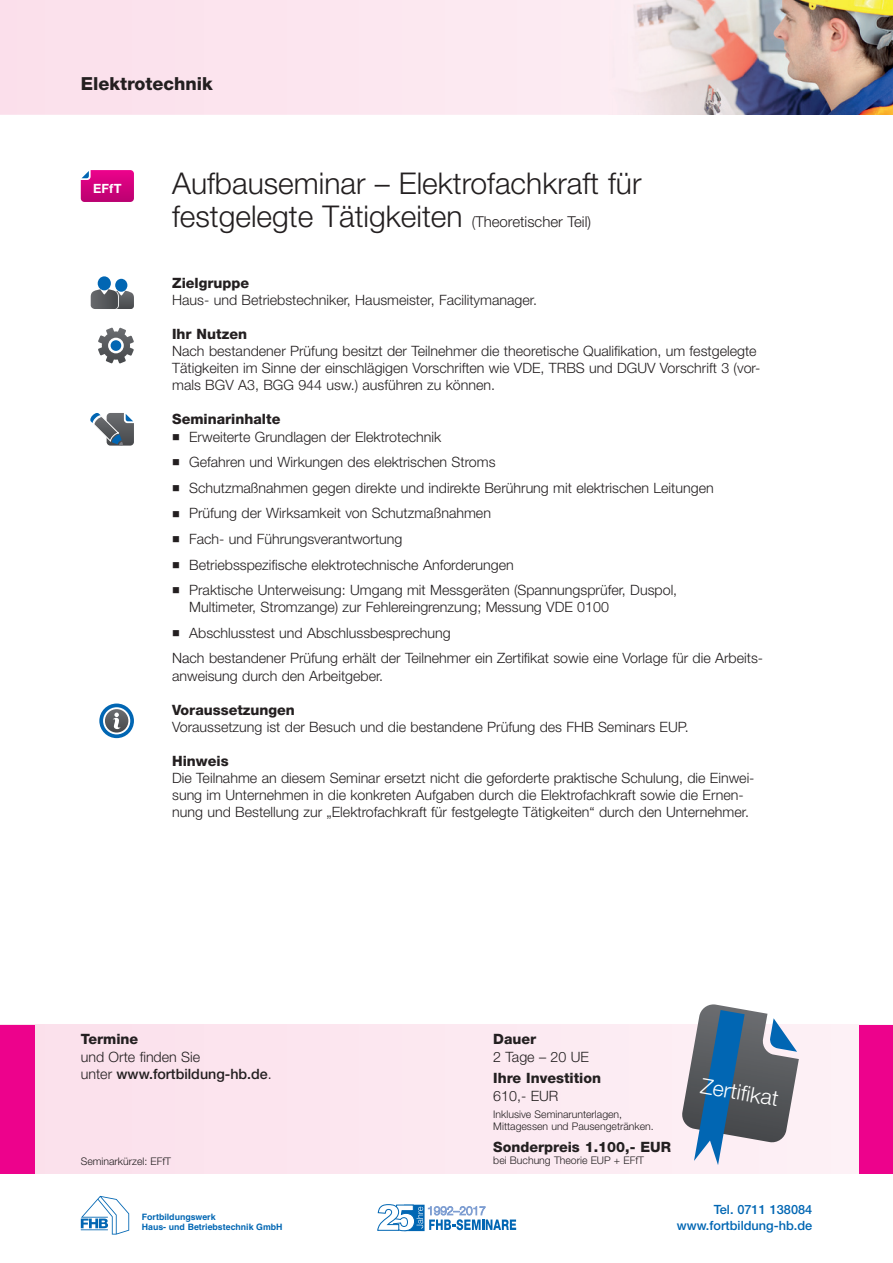
<style>
.page{position:relative;width:893px;height:1263px;background:#fff}
.page>*{position:absolute;margin:0;border:0;box-sizing:border-box;transform-origin:0 0}
.t1{font:300 30px/33px "Helvetica Neue";color:#231f20}
.t2{font:300 21.45px "Helvetica Neue LT Std";color:#fff}
.t3{font:800 18px "Helvetica Neue";color:#231f20}
.t4{font:300 14.25px/25.7px "Helvetica Neue";color:#231f20}
.t5{font:800 14.25px "Helvetica Neue";color:#231f20}
.t6{font:500 12.75px/15.3px "Helvetica Neue";color:#0166b3;text-align:right}
.t7{font:700 12.75px "Helvetica Neue LT Std";color:#fff}
.t8{font:300 10.5px/12.6px "Helvetica Neue";color:#231f20}
.t9{font:700 8.85px/10.5px "Helvetica";color:#0166b3}
.s1{font-size:15px}
.s2{font-weight:500}
</style>
<div class="page">
<svg style="left:377px;top:1204px;width:139px;height:27px"></svg>
<svg style="left:81px;top:1196px;width:48px;height:39px"></svg>
<div style="left:0;top:0;width:608px;height:115px;background:#fce5ef"></div>
<div style="left:0;top:1025px;width:893px;height:149px;background:#fce7f0"></div>
<div style="left:0;top:1025px;width:34px;height:149px;background:#ed028c"></div>
<img style="left:608px;top:0;width:285px;height:115px">
<svg style="left:681px;top:1004px;width:118px;height:161px"></svg>
<div style="left:115px;top:279px;width:12px;height:13px;background:#0166b3;border-radius:50%"></div>
<svg style="left:91px;top:289px;width:43px;height:20px"></svg>
<div style="left:98px;top:276px;width:13px;height:14px;background:#0166b3;border-radius:50%"></div>
<svg style="left:98px;top:328px;width:36px;height:36px"></svg>
<div style="left:111px;top:340px;width:10px;height:11px;background:#0166b3;border-radius:50%"></div>
<svg style="left:99px;top:704px;width:35px;height:34px"></svg>
<svg style="left:103px;top:707px;width:27px;height:27px"></svg>
<svg style="left:105px;top:709px;width:23px;height:24px"></svg>
<svg style="left:113px;top:713px;width:8px;height:16px"></svg>
<svg style="left:81px;top:170px;width:53px;height:32px;background:#d00e83"></svg>
<svg style="left:90px;top:413px;width:44px;height:33px"></svg>
<div style="left:859px;top:1025px;width:34px;height:149px;background:#ed028c"></div>
<p class="t3" style="left:81px;top:77px;width:134px">Elektrotechnik</p>
<p class="t7" style="left:93px;top:181px;width:30px">EFfT</p>
<h1 class="t1" style="left:172px;top:169px;width:471px">Aufbauseminar – Elektrofachkraft für festgelegte Tätigkeiten <span class="s1">(Theoretischer Teil)</span></h1>
<p class="t5" style="left:172px;top:277px;width:79px">Zielgruppe</p>
<p class="t4" style="left:172px;top:288px;width:366px">Haus- und Betriebstechniker, Hausmeister, Facilitymanager.</p>
<p class="t5" style="left:172px;top:329px;width:76px">Ihr Nutzen</p>
<p class="t4" style="left:172px;top:344px;width:590px;line-height:17.1px">Nach bestandener Prüfung besitzt der Teilnehmer die theoretische Qualifikation, um festgelegte<br>Tätigkeiten im Sinne der einschlägigen Vorschriften wie VDE, TRBS und DGUV Vorschrift 3 (vor&shy;mals BGV A3, BGG 944 usw.) ausführen zu können.</p>
<p class="t5" style="left:172px;top:414px;width:110px">Seminarinhalte</p>
<p class="t4" style="left:189px;top:425px;width:526px">Erweiterte Grundlagen der Elektrotechnik<br>Gefahren und Wirkungen des elektrischen Stroms<br>Schutzmaßnahmen gegen direkte und indirekte Berührung mit elektrischen Leitungen Prüfung der Wirksamkeit von Schutzmaßnahmen<br>Fach- und Führungsverantwortung<br>Betriebsspezifische elektrotechnische Anforderungen<br>Praktische Unterweisung: Umgang mit Messgeräten (Spannungsprüfer, Duspol,</p>
<p class="t4" style="left:189px;top:596px;width:421px">Multimeter, Stromzange) zur Fehlereingrenzung; Messung VDE 0100</p>
<p class="t4" style="left:189px;top:621px;width:263px">Abschlusstest und Abschlussbesprechung</p>
<p class="t4" style="left:172px;top:647px;width:592px">Nach bestandener Prüfung erhält der Teilnehmer ein Zertifikat sowie eine Vorlage für die Arbeits-</p>
<p class="t4" style="left:172px;top:664px;width:213px">anweisung durch den Arbeitgeber.</p>
<p class="t5" style="left:172px;top:705px;width:124px">Voraussetzungen</p>
<p class="t4" style="left:172px;top:715px;width:518px">Voraussetzung ist der Besuch und die bestandene Prüfung des FHB Seminars EUP.</p>
<p class="t5" style="left:172px;top:756px;width:58px">Hinweis</p>
<p class="t4" style="left:172px;top:771px;width:584px;line-height:17.1px">Die Teilnahme an diesem Seminar ersetzt nicht die geforderte praktische Schulung, die Einwei&shy;sung im Unternehmen in die konkreten Aufgaben durch die Elektrofachkraft sowie die Ernen&shy;nung und Bestellung zur „Elektrofachkraft für festgelegte Tätigkeiten“ durch den Unternehmer.</p>
<p class="t5" style="left:81px;top:1034px;width:59px">Termine</p>
<p class="t4" style="left:81px;top:1049px;width:192px;line-height:17.1px">und Orte finden Sie<br>unter <span class="s2">www.fortbildung-hb.de</span>.</p>
<p class="t8" style="left:81px;top:1156px;width:92px">Seminarkürzel: EFfT</p>
<p class="t9" style="left:142px;top:1212px;width:142px">Fortbildungswerk<br>Haus- und Betriebstechnik GmbH</p>
<p class="t5" style="left:493px;top:1034px;width:45px">Dauer</p>
<p class="t4" style="left:493px;top:1045px;width:97px">2 Tage – 20 UE</p>
<p class="t5" style="left:493px;top:1073px;width:109px">Ihre Investition</p>
<p class="t4" style="left:493px;top:1084px;width:67px">610,- EUR</p>
<p class="t8" style="left:493px;top:1109px;width:162px">Inklusive Seminarunterlagen,<br>Mittagessen und Pausengetränken.</p>
<p class="t5" style="left:493px;top:1142px;width:179px">Sonderpreis 1.100,- EUR</p>
<p class="t8" style="left:493px;top:1155px;width:152px">bei Buchung Theorie EUP + EFfT</p>
<h2 class="t2" style="left:702px;top:1078px;width:80px;rotate:10deg">Zertifi kat</h2>
<p class="t6" style="left:677px;top:1203px;width:137px">Tel. 0711 138084 www.fortbildung-hb.de</p>
</div>
